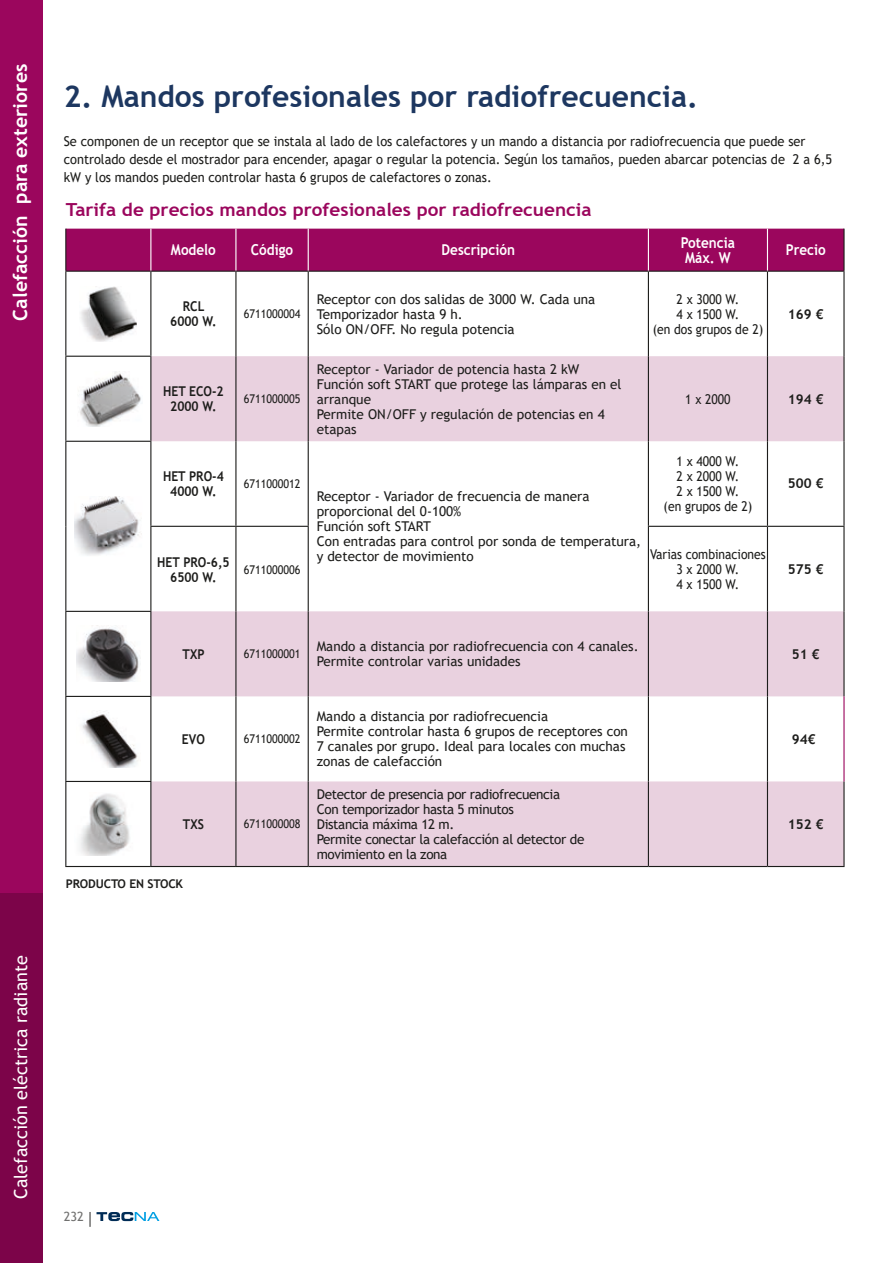
<style>
.page{position:relative;width:893px;height:1263px;background:#fff}
.page>*{position:absolute;margin:0;border:0;box-sizing:border-box;transform-origin:0 0}
.t1{font:700 30px "Trebuchet MS";color:#1d3760}
.t2{font:700 19.5px "Trebuchet MS";color:#fff}
.t3{font:700 18px "Trebuchet MS";color:#9b065d;scale:1.05 1}
.t4{font:18px "Trebuchet MS";color:#fff}
.t5{font:700 15px/15px "Trebuchet MS";color:#fff;scale:.9 1}
.t6{font:13.5px/15px "Trebuchet MS";color:#1d1d1b}
.t7{font:13.5px/18px "Trebuchet MS";color:#1d1d1b;scale:.95 1}
.t8{font:13.5px/15px "Trebuchet MS";letter-spacing:-.025em;color:#1d1d1b}
.t9{font:13.5px/15px "Trebuchet MS";color:#1d1d1b;text-align:center;scale:.9 1}
.t10{font:700 13.5px/15px "Trebuchet MS";color:#1d1d1b;text-align:center;scale:.9 1}
.t11{font:700 13.5px "Trebuchet MS";color:#1d1d1b}
.t12{font:12.75px "Trebuchet MS";color:#70706f}
.t13{font:12px "Trebuchet MS";color:#1d1d1b;scale:.9 1}
.t14{font:700 12px "Trebuchet MS";letter-spacing:-.01em;color:#1d1d1b}
</style>
<div class="page">
<svg style="left:89px;top:1212px;width:2px;height:15px"></svg>
<svg style="left:97px;top:1212px;width:62px;height:9px"></svg>
<div style="left:0;top:0;width:43px;height:893px;background:#9b065d"></div>
<div style="left:0;top:893px;width:43px;height:370px;background:#7c0449"></div>
<div style="left:66px;top:229px;width:777px;height:42px;background:#9b065d"></div>
<svg style="left:151px;top:356px;width:692px;height:510px"></svg>
<hr style="left:65px;top:271px;width:86px;height:1px;background:#1d1d1b">
<hr style="left:151px;top:271px;width:85px;height:1px;background:#1d1d1b">
<hr style="left:150px;top:272px;width:1px;height:84px;background:#1d1d1b">
<hr style="left:236px;top:271px;width:72px;height:1px;background:#1d1d1b">
<hr style="left:235px;top:272px;width:1px;height:84px;background:#1d1d1b">
<hr style="left:308px;top:271px;width:340px;height:1px;background:#1d1d1b">
<hr style="left:308px;top:272px;width:1px;height:84px;background:#1d1d1b">
<hr style="left:648px;top:271px;width:119px;height:1px;background:#1d1d1b">
<hr style="left:648px;top:272px;width:1px;height:84px;background:#1d1d1b">
<hr style="left:767px;top:271px;width:78px;height:1px;background:#1d1d1b">
<hr style="left:767px;top:272px;width:1px;height:84px;background:#1d1d1b">
<hr style="left:150px;top:357px;width:1px;height:84px;background:#1d1d1b">
<hr style="left:235px;top:356px;width:1px;height:85px;background:#1d1d1b">
<hr style="left:308px;top:356px;width:1px;height:85px;background:#1d1d1b">
<hr style="left:648px;top:356px;width:1px;height:85px;background:#1d1d1b">
<hr style="left:767px;top:356px;width:1px;height:85px;background:#1d1d1b">
<hr style="left:150px;top:442px;width:1px;height:84px;background:#1d1d1b">
<hr style="left:150px;top:527px;width:1px;height:84px;background:#1d1d1b">
<hr style="left:150px;top:612px;width:1px;height:84px;background:#1d1d1b">
<hr style="left:235px;top:611px;width:1px;height:85px;background:#1d1d1b">
<hr style="left:308px;top:611px;width:1px;height:85px;background:#1d1d1b">
<hr style="left:648px;top:611px;width:1px;height:85px;background:#1d1d1b">
<hr style="left:767px;top:611px;width:1px;height:85px;background:#1d1d1b">
<hr style="left:150px;top:782px;width:1px;height:84px;background:#1d1d1b">
<hr style="left:235px;top:781px;width:1px;height:85px;background:#1d1d1b">
<hr style="left:308px;top:781px;width:1px;height:85px;background:#1d1d1b">
<hr style="left:648px;top:781px;width:1px;height:85px;background:#1d1d1b">
<hr style="left:767px;top:781px;width:1px;height:85px;background:#1d1d1b">
<hr style="left:150px;top:229px;width:1px;height:42px;background:#fff">
<hr style="left:235px;top:229px;width:1px;height:42px;background:#fff">
<hr style="left:308px;top:229px;width:1px;height:42px;background:#fff">
<hr style="left:648px;top:229px;width:1px;height:42px;background:#fff">
<hr style="left:767px;top:229px;width:1px;height:42px;background:#fff">
<hr style="left:235px;top:441px;width:1px;height:85px;background:#1d1d1b">
<hr style="left:308px;top:441px;width:1px;height:85px;background:#1d1d1b">
<hr style="left:648px;top:441px;width:1px;height:85px;background:#1d1d1b">
<hr style="left:767px;top:441px;width:1px;height:85px;background:#1d1d1b">
<hr style="left:150px;top:526px;width:86px;height:1px;background:#1d1d1b">
<hr style="left:236px;top:526px;width:73px;height:1px;background:#1d1d1b">
<hr style="left:235px;top:527px;width:1px;height:84px;background:#1d1d1b">
<hr style="left:308px;top:527px;width:1px;height:84px;background:#1d1d1b">
<hr style="left:648px;top:526px;width:119px;height:1px;background:#1d1d1b">
<hr style="left:648px;top:527px;width:1px;height:84px;background:#1d1d1b">
<hr style="left:767px;top:526px;width:78px;height:1px;background:#1d1d1b">
<hr style="left:767px;top:527px;width:1px;height:84px;background:#1d1d1b">
<hr style="left:65px;top:356px;width:86px;height:1px;background:#1d1d1b">
<hr style="left:65px;top:441px;width:86px;height:1px;background:#1d1d1b">
<hr style="left:65px;top:611px;width:86px;height:1px;background:#1d1d1b">
<hr style="left:65px;top:696px;width:86px;height:1px;background:#1d1d1b">
<hr style="left:65px;top:781px;width:86px;height:1px;background:#1d1d1b">
<hr style="left:150px;top:697px;width:1px;height:84px;background:#1d1d1b">
<hr style="left:235px;top:696px;width:1px;height:85px;background:#1d1d1b">
<hr style="left:308px;top:696px;width:1px;height:85px;background:#1d1d1b">
<hr style="left:648px;top:696px;width:1px;height:85px;background:#1d1d1b">
<hr style="left:767px;top:696px;width:1px;height:85px;background:#1d1d1b">
<hr style="left:65px;top:229px;width:1px;height:42px;background:#1d1d1b">
<hr style="left:843px;top:229px;width:2px;height:42px;background:#1d1d1b">
<hr style="left:65px;top:272px;width:1px;height:84px;background:#1d1d1b">
<hr style="left:843px;top:272px;width:2px;height:84px;background:#1d1d1b">
<hr style="left:65px;top:357px;width:1px;height:84px;background:#1d1d1b">
<hr style="left:843px;top:356px;width:2px;height:85px;background:#1d1d1b">
<hr style="left:65px;top:442px;width:1px;height:84px;background:#1d1d1b">
<hr style="left:65px;top:526px;width:1px;height:85px;background:#1d1d1b">
<hr style="left:843px;top:441px;width:2px;height:85px;background:#1d1d1b">
<hr style="left:843px;top:527px;width:2px;height:84px;background:#1d1d1b">
<hr style="left:65px;top:612px;width:1px;height:84px;background:#1d1d1b">
<hr style="left:843px;top:611px;width:2px;height:85px;background:#1d1d1b">
<hr style="left:65px;top:697px;width:1px;height:84px;background:#1d1d1b">
<hr style="left:65px;top:782px;width:1px;height:84px;background:#1d1d1b">
<hr style="left:843px;top:781px;width:2px;height:85px;background:#1d1d1b">
<hr style="left:65px;top:866px;width:86px;height:1px;background:#1d1d1b">
<hr style="left:151px;top:866px;width:85px;height:1px;background:#1d1d1b">
<hr style="left:236px;top:866px;width:72px;height:1px;background:#1d1d1b">
<hr style="left:308px;top:866px;width:340px;height:1px;background:#1d1d1b">
<hr style="left:648px;top:866px;width:119px;height:1px;background:#1d1d1b">
<hr style="left:767px;top:866px;width:78px;height:1px;background:#1d1d1b">
<hr style="left:843px;top:696px;width:2px;height:85px;background:#9b065d">
<img style="left:81px;top:286px;width:56px;height:55px">
<img style="left:80px;top:371px;width:61px;height:55px">
<img style="left:74px;top:496px;width:68px;height:60px">
<img style="left:76px;top:627px;width:63px;height:55px">
<img style="left:82px;top:712px;width:56px;height:55px">
<img style="left:80px;top:793px;width:50px;height:63px">
<h2 class="t2" style="left:8px;top:320px;width:258px;rotate:-90deg">Calefacción para exteriores</h2>
<h3 class="t4" style="left:9px;top:1199px;width:246px;rotate:-90deg">Calefacción eléctrica radiante</h3>
<h1 class="t1" style="left:64px;top:78px;width:636px">2. Mandos profesionales por radiofrecuencia.</h1>
<p class="t7" style="left:64px;top:133px;width:810px">Se componen de un receptor que se instala al lado de los calefactores y un mando a distancia por radiofrecuencia que puede ser controlado desde el mostrador para encender, apagar o regular la potencia. Según los tamaños, pueden abarcar potencias de 2 a 6,5 kW y los mandos pueden controlar hasta 6 grupos de calefactores o zonas.</p>
<h3 class="t3" style="left:66px;top:199px;width:502px">Tarifa de precios mandos profesionales por radiofrecuencia</h3>
<p class="t5" style="left:171px;top:242px;width:51px">Modelo</p>
<p class="t5" style="left:251px;top:242px;width:48px">Código</p>
<p class="t5" style="left:442px;top:242px;width:83px">Descripción</p>
<p class="t5" style="left:681px;top:235px;width:62px">Potencia<br>Máx. W</p>
<p class="t5" style="left:786px;top:242px;width:46px">Precio</p>
<p class="t10" style="left:170px;top:299px;width:53px">RCL<br>6000 W.</p>
<p class="t13" style="left:244px;top:307px;width:64px">6711000004</p>
<p class="t6" style="left:317px;top:292px;width:280px">Receptor con dos salidas de 3000 W. Cada una<br>Temporizador hasta 9 h.<br>Sólo ON/OFF. No regula potencia</p>
<p class="t9" style="left:653px;top:292px;width:124px">2 x 3000 W.<br>4 x 1500 W.<br>(en dos grupos de 2)</p>
<p class="t11" style="left:788px;top:306px;width:37px">169 €</p>
<p class="t10" style="left:163px;top:384px;width:69px">HET ECO-2<br>2000 W.</p>
<p class="t13" style="left:244px;top:391px;width:64px">6711000005</p>
<p class="t10" style="left:163px;top:469px;width:69px">HET PRO-4<br>4000 W.</p>
<p class="t13" style="left:244px;top:476px;width:64px">6711000012</p>
<p class="t10" style="left:157px;top:554px;width:82px">HET PRO-6,5<br>6500 W.</p>
<p class="t13" style="left:244px;top:562px;width:64px">6711000006</p>
<p class="t6" style="left:317px;top:361px;width:306px">Receptor - Variador de potencia hasta 2 kW<br>Función soft START que protege las lámparas en el arranque<br>Permite ON/OFF y regulación de potencias en 4 etapas</p>
<p class="t6" style="left:317px;top:489px;width:326px">Receptor - Variador de frecuencia de manera proporcional del 0-100%<br>Función soft START<br>Con entradas para control por sonda de temperatura, y detector de movimiento</p>
<p class="t9" style="left:685px;top:391px;width:52px">1 x 2000</p>
<p class="t11" style="left:788px;top:390px;width:37px">194 €</p>
<p class="t9" style="left:664px;top:454px;width:100px">1 x 4000 W.<br>2 x 2000 W.<br>2 x 1500 W.<br>(en grupos de 2)</p>
<p class="t9" style="left:650px;top:547px;width:130px">Varias combinaciones<br>3 x 2000 W.<br>4 x 1500 W.</p>
<p class="t11" style="left:788px;top:475px;width:37px">500 €</p>
<p class="t11" style="left:788px;top:561px;width:37px">575 €</p>
<p class="t10" style="left:183px;top:646px;width:26px">TXP</p>
<p class="t13" style="left:244px;top:646px;width:64px">6711000001</p>
<p class="t6" style="left:317px;top:639px;width:323px">Mando a distancia por radiofrecuencia con 4 canales.<br>Permite controlar varias unidades</p>
<p class="t11" style="left:792px;top:646px;width:29px">51 €</p>
<p class="t10" style="left:182px;top:732px;width:27px">EVO</p>
<p class="t13" style="left:244px;top:731px;width:64px">6711000002</p>
<p class="t10" style="left:183px;top:816px;width:25px">TXS</p>
<p class="t13" style="left:244px;top:816px;width:64px">6711000008</p>
<p class="t14" style="left:66px;top:876px;width:119px">PRODUCTO EN STOCK</p>
<p class="t6" style="left:317px;top:709px;width:313px">Mando a distancia por radiofrecuencia<br>Permite controlar hasta 6 grupos de receptores con 7 canales por grupo. Ideal para locales con muchas zonas de calefacción</p>
<p class="t8" style="left:317px;top:786px;width:269px">Detector de presencia por radiofrecuencia Con temporizador hasta 5 minutos<br>Distancia máxima 12 m.<br>Permite conectar la calefacción al detector de movimiento en la zona</p>
<p class="t12" style="left:64px;top:1209px;width:22px">232</p>
<p class="t11" style="left:792px;top:731px;width:25px">94€</p>
<p class="t11" style="left:788px;top:815px;width:37px">152 €</p>
</div>
